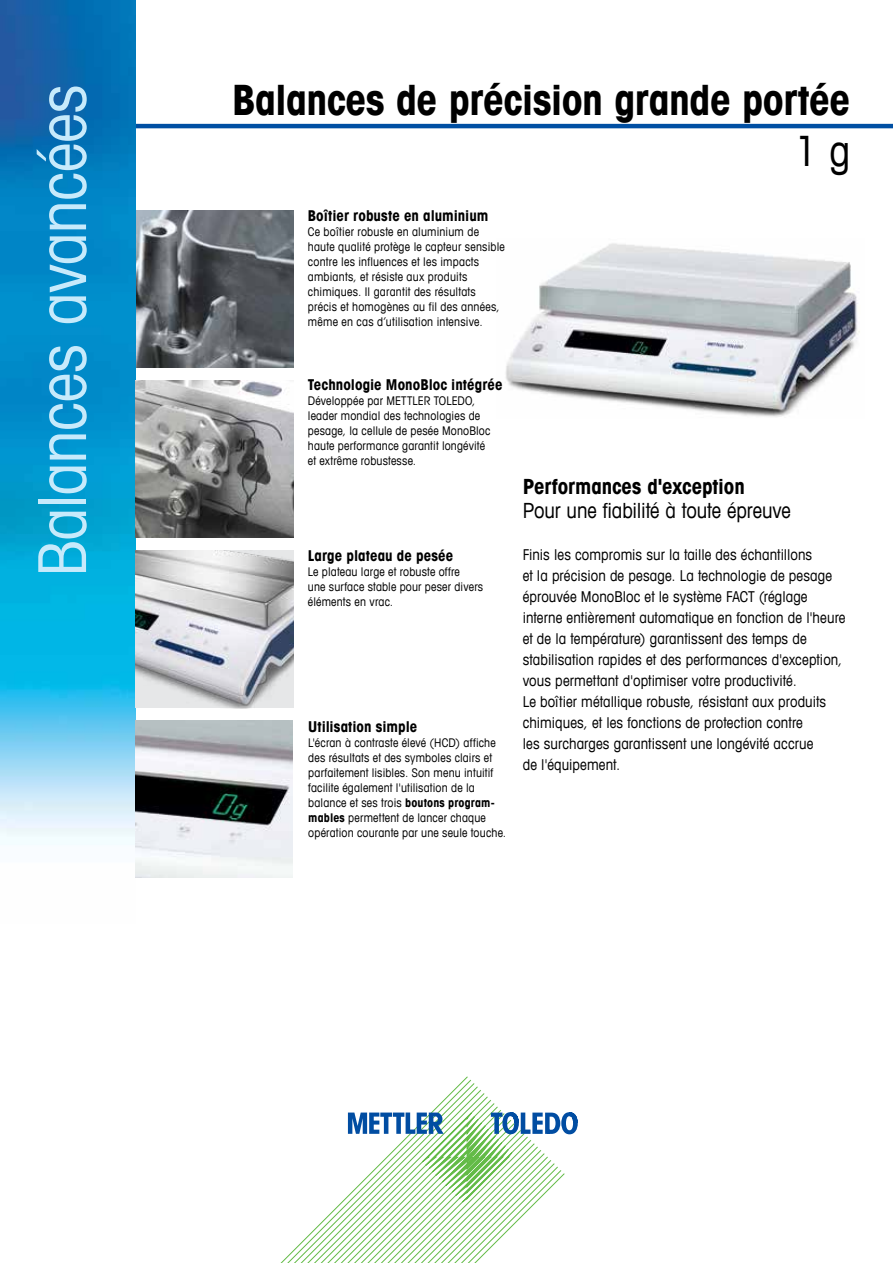
<style>
.page{position:relative;width:893px;height:1263px;background:#fff}
.page>*{position:absolute;margin:0;border:0;box-sizing:border-box;transform-origin:0 0}
.t1{font:condensed 66px "Avant Garde Com";letter-spacing:-.01em;color:#c7eafb}
.t2{font:700 condensed 42px "Avant Garde Com";letter-spacing:-.01em;color:#000}
.t3{font:condensed 42px "Avant Garde Com";color:#000}
.t4{font:condensed 21px "Avant Garde Com";letter-spacing:-.005em;color:#000}
.t5{font:700 condensed 21px "Avant Garde Com";letter-spacing:-.005em;color:#000}
.t6{font:condensed 15px/21px "Avant Garde Com";letter-spacing:.005em;color:#000}
.t7{font:700 condensed 15px "Avant Garde Com";color:#000}
.t8{font:condensed 12px/15px "Avant Garde Com";letter-spacing:.015em;color:#000}
.s1{font-weight:700}
</style>
<div class="page">
<img style="left:136px;top:210px;width:157px;height:158px">
<hr style="left:111px;top:124px;width:782px;height:4px;background:#004fa3">
<img style="left:0;top:0;width:136px;height:878px">
<img style="left:505px;top:243px;width:355px;height:174px">
<img style="left:136px;top:720px;width:157px;height:157px">
<img style="left:136px;top:380px;width:158px;height:158px">
<img style="left:136px;top:550px;width:158px;height:158px">
<svg style="left:280px;top:1076px;width:256px;height:187px"></svg>
<svg style="left:348px;top:1112px;width:230px;height:91px"></svg>
<h1 class="t1" style="left:22px;top:577px;width:494px;rotate:-90deg">Balances avancées</h1>
<h2 class="t2" style="left:232px;top:73px;width:620px">Balances de précision grande portée</h2>
<h2 class="t3" style="left:794px;top:125px;width:58px">1 g</h2>
<p class="t7" style="left:308px;top:206px;width:182px">Boîtier robuste en aluminium</p>
<p class="t8" style="left:308px;top:224px;width:199px">Ce boîtier robuste en aluminium de haute qualité protège le capteur sensible contre les influences et les impacts ambiants, et résiste aux produits chimiques. Il garantit des résultats précis et homogènes au fil des années, même en cas d’utilisation intensive.</p>
<p class="t7" style="left:308px;top:375px;width:196px">Technologie MonoBloc intégrée</p>
<p class="t8" style="left:308px;top:393px;width:184px">Développée par METTLER TOLEDO, leader mondial des technologies de pesage, la cellule de pesée MonoBloc haute performance garantit longévité et extrême robustesse.</p>
<p class="t7" style="left:308px;top:546px;width:147px">Large plateau de pesée</p>
<p class="t8" style="left:308px;top:564px;width:177px">Le plateau large et robuste offre<br>une surface stable pour peser divers éléments en vrac.</p>
<p class="t7" style="left:308px;top:717px;width:111px">Utilisation simple</p>
<p class="t8" style="left:308px;top:735px;width:199px">L'écran à contraste élevé (HCD) affiche des résultats et des symboles clairs et parfaitement lisibles. Son menu intuitif facilite également l'utilisation de la balance et ses trois <span class="s1">boutons program&shy;mables</span> permettent de lancer chaque opération courante par une seule touche.</p>
<h3 class="t5" style="left:523px;top:473px;width:224px">Performances d'exception</h3>
<h3 class="t4" style="left:523px;top:497px;width:270px">Pour une fiabilité à toute épreuve</h3>
<p class="t6" style="left:523px;top:543px;width:324px">Finis les compromis sur la taille des échantillons<br>et la précision de pesage. La technologie de pesage éprouvée MonoBloc et le système FACT (réglage interne entièrement automatique en fonction de l'heure et de la température) garantissent des temps de stabilisation rapides et des performances d'exception, vous permettant d'optimiser votre productivité.<br>Le boîtier métallique robuste, résistant aux produits chimiques, et les fonctions de protection contre<br>les surcharges garantissent une longévité accrue<br>de l'équipement.</p>
</div>
